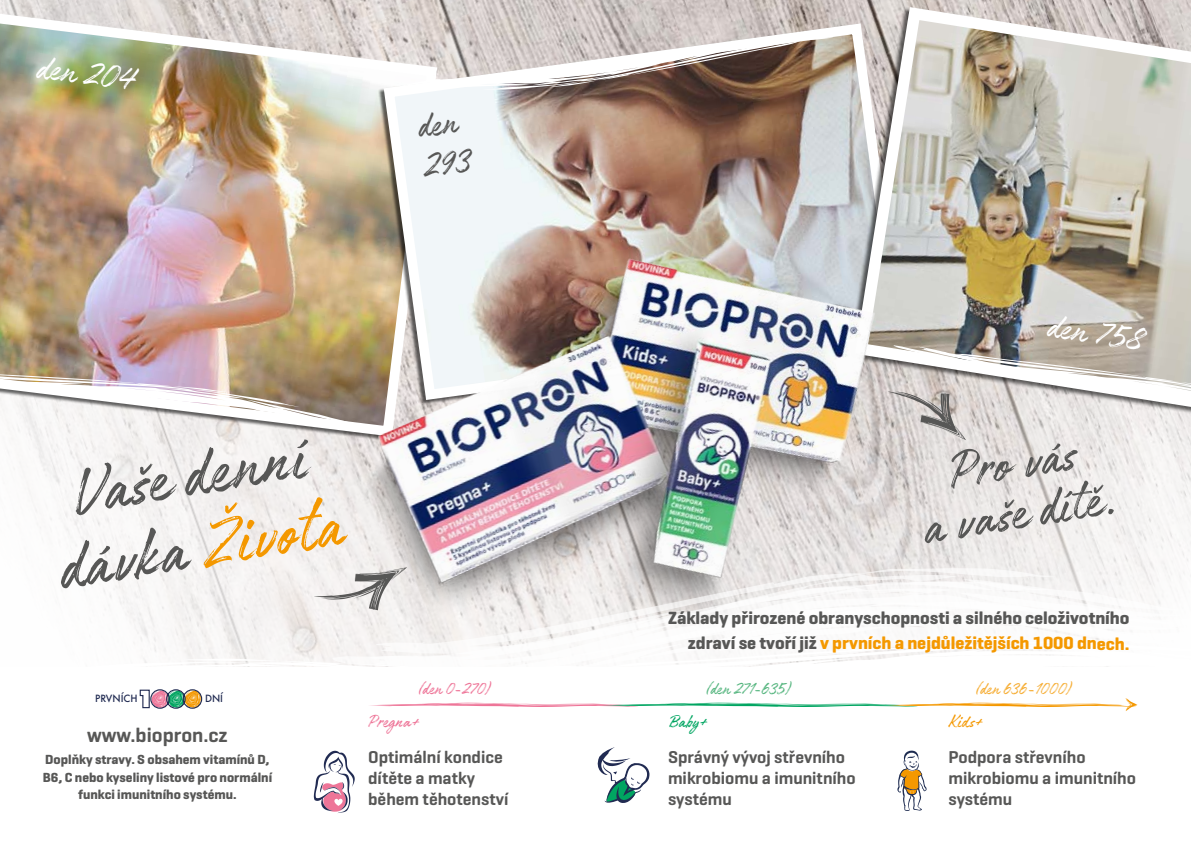
<style>
.page{position:relative;width:1191px;height:842px;background:#fff}
.page>*{position:absolute;margin:0;border:0;box-sizing:border-box;transform-origin:0 0}
.t1{font:76.4px/71.9px "Authenia Textured";color:#575756;text-align:center}
.t2{font:60px/50px "Authenia Textured";color:#575756;text-align:center}
.t3{font:38.8px "Authenia Textured";color:#fff}
.t4{font:38.8px/40px "Authenia Textured";color:#575756}
.t5{font:600 20.5px "Geogrotesque";color:#575756}
.t6{font:19.9px "Authenia Textured";color:#ee7598}
.t7{font:19.9px "Authenia Textured";color:#00a561}
.t8{font:19.9px "Authenia Textured";color:#f49800}
.t9{font:19px "Authenia Textured";color:#f6ad33}
.t10{font:19px "Authenia Textured";letter-spacing:-.025em;color:#57b680}
.t11{font:19px "Authenia Textured";letter-spacing:-.02em;color:#ee7598}
.t12{font:700 18px/25.2px "Geogrotesque";color:#575756;text-align:right}
.t13{font:600 17.5px/21px "Geogrotesque";color:#575756}
.t14{font:700 13.4px/17.6px "Geogrotesque";color:#575756;text-align:center}
.t15{font:500 11px "Futura TOT";color:#212b52}
.s1{color:#f49800}
</style>
<div class="page">
<img style="left:0;top:0;width:1191px;height:590px">
<img style="left:0;top:3px;width:442px;height:439px">
<svg style="left:0;top:367px;width:95px;height:65px"></svg>
<svg style="left:378px;top:18px;width:469px;height:152px"></svg>
<svg style="left:399px;top:30px;width:448px;height:60px"></svg>
<img style="left:848px;top:1px;width:343px;height:344px">
<svg style="left:983px;top:345px;width:208px;height:95px"></svg>
<img style="left:95px;top:170px;width:888px;height:643px">
<svg style="left:314px;top:567px;width:93px;height:43px"></svg>
<svg style="left:328px;top:568px;width:863px;height:73px;fill:#f7f5f5"></svg>
<svg style="left:95px;top:641px;width:1043px;height:70px"></svg>
<h3 class="t3" style="left:39px;top:47px;width:100px;rotate:7deg">den 204</h3>
<h1 class="t1" style="left:42px;top:471px;width:293px;rotate:-9deg">Vaše denní dávka <span class="s1">Života</span></h1>
<p class="t15" style="left:95px;top:691px;width:44px">PRVNÍCH</p>
<p class="t15" style="left:205px;top:691px;width:20px">DNÍ</p>
<h3 class="t4" style="left:415px;top:112px;width:51px;rotate:-8deg">den<br>293</h3>
<h3 class="t3" style="left:1050px;top:305px;width:99px;rotate:9deg">den 758</h3>
<h2 class="t2" style="left:912px;top:460px;width:197px;rotate:-9deg">Pro vás<br>a vaše dítě.</h2>
<p class="t12" style="left:668px;top:605px;width:463px">Základy přirozené obranyschopnosti a silného celoživotního zdraví se tvoří již <span class="s1">v prvních a nejdůležitějších 1000 dnech.</span></p>
<p class="t11" style="left:418px;top:679px;width:74px">(den 0-270)</p>
<p class="t10" style="left:706px;top:679px;width:87px">(den 271-635)</p>
<p class="t9" style="left:975px;top:679px;width:98px">(den 636-1000)</p>
<p class="t6" style="left:368px;top:711px;width:53px">Pregna+</p>
<p class="t7" style="left:669px;top:711px;width:40px">Baby+</p>
<p class="t5" style="left:87px;top:722px;width:142px">www.biopron.cz</p>
<p class="t14" style="left:43px;top:751px;width:231px">Doplňky stravy. S obsahem vitamínů D,<br>B6, C nebo kyseliny listové pro normální funkci imunitního systému.</p>
<p class="t13" style="left:368px;top:746px;width:142px">Optimální kondice dítěte a matky během těhotenství</p>
<p class="t13" style="left:668px;top:746px;width:189px">Správný vývoj střevního mikrobiomu a imunitního systému</p>
<p class="t8" style="left:948px;top:711px;width:36px">Kids+</p>
<p class="t13" style="left:948px;top:746px;width:189px">Podpora střevního mikrobiomu a imunitního systému</p>
</div>
